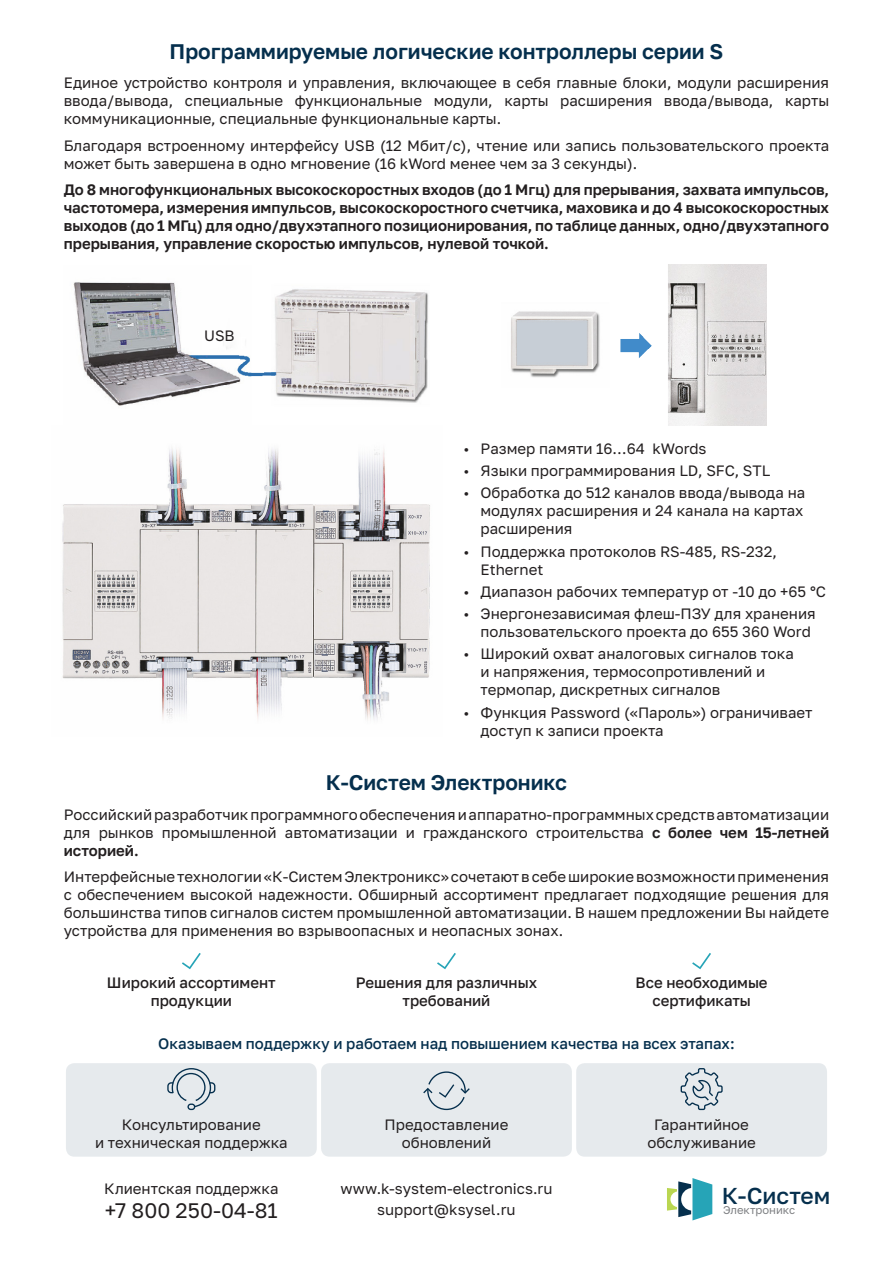
<style>
.page{position:relative;width:893px;height:1263px;background:#fff}
.page>*{position:absolute;margin:0;border:0;box-sizing:border-box;transform-origin:0 0}
.t1{font:500 22.95px "Golos Text";color:#052f4d}
.t2{font:600 21px "Golos Text";color:#052f4d}
.t3{font:21px "Golos Text";color:#231f20}
.t4{font:15px/18px "Golos Text";color:#231f20}
.t5{font:600 15px/18px "Golos Text";color:#231f20;text-align:justify}
.t6{font:500 15px/18px "Golos Text";color:#231f20;text-align:center}
.t7{font:500 15px "Golos Text";color:#052f4d}
.t8{font:11.25px "Golos Text";color:#7e8083}
.s1{font-weight:600}
</style>
<div class="page">
<img style="left:73px;top:282px;width:355px;height:124px">
<svg style="left:667px;top:1178px;width:45px;height:42px"></svg>
<div style="left:66px;top:1063px;width:251px;height:94px;background:#e6eaed;border-radius:9px"></div>
<div style="left:321px;top:1063px;width:251px;height:94px;background:#e6eaed;border-radius:9px"></div>
<div style="left:576px;top:1063px;width:251px;height:94px;background:#e6eaed;border-radius:9px"></div>
<svg style="left:680px;top:1068px;width:43px;height:42px"></svg>
<svg style="left:423px;top:1071px;width:47px;height:39px"></svg>
<svg style="left:182px;top:953px;width:19px;height:16px"></svg>
<svg style="left:437px;top:953px;width:19px;height:16px"></svg>
<svg style="left:692px;top:953px;width:19px;height:16px"></svg>
<div style="left:187px;top:1103px;width:8px;height:7px;border:1px solid #052f4d;border-radius:3px"></div>
<svg style="left:167px;top:1068px;width:49px;height:40px"></svg>
<img style="left:62px;top:448px;width:368px;height:272px">
<img style="left:511px;top:264px;width:256px;height:162px">
<p class="t2" style="left:170px;top:39px;width:555px">Программируемые логические контроллеры серии S</p>
<p class="t4" style="left:64px;top:74px;width:767px;text-align:justify">Единое устройство контроля и управления, включающее в себя главные блоки, модули расширения ввода/вывода, специальные функциональные модули, карты расширения ввода/вывода, карты коммуникационные, специальные функциональные карты.</p>
<p class="t4" style="left:64px;top:136px;width:767px">Благодаря встроенному интерфейсу USB (12 Мбит/с), чтение или запись пользовательского проекта может быть завершена в одно мгновение (16 kWord менее чем за 3 секунды).</p>
<p class="t5" style="left:64px;top:181px;width:767px">До 8 многофункциональных высокоскоростных входов (до 1 Мгц) для прерывания, захвата импульсов, частотомера, измерения импульсов, высокоскоростного счетчика, маховика и до 4 высокоскоростных выходов (до 1 МГц) для одно/двухэтапного позиционирования, по таблице данных, одно/двухэтапного прерывания, управление скоростью импульсов, нулевой точкой.</p>
<p class="t4" style="left:204px;top:327px;width:32px">USB</p>
<p class="t4" style="left:463px;top:439px;width:245px">• Размер памяти 16…64 kWords</p>
<p class="t4" style="left:463px;top:461px;width:308px">• Языки программирования LD, SFC, STL</p>
<p class="t4" style="left:480px;top:484px;width:326px;text-indent:-17px">• Обработка до 512 каналов ввода/вывода на модулях расширения и 24 канала на картах расширения</p>
<p class="t4" style="left:480px;top:542px;width:298px;text-indent:-17px">• Поддержка протоколов RS-485, RS-232,<br>Ethernet</p>
<p class="t4" style="left:463px;top:582px;width:364px">• Диапазон рабочих температур от -10 до +65 °С</p>
<p class="t4" style="left:480px;top:604px;width:337px;text-indent:-17px">• Энергонезависимая флеш-ПЗУ для хранения пользовательского проекта до 655 360 Word</p>
<p class="t4" style="left:480px;top:645px;width:315px;text-indent:-17px">• Широкий охват аналоговых сигналов тока и напряжения, термосопротивлений и термопар, дискретных сигналов</p>
<p class="t4" style="left:480px;top:703px;width:333px;text-indent:-17px">• Функция Password («Пароль») ограничивает доступ к записи проекта</p>
<p class="t2" style="left:326px;top:770px;width:243px">К-Систем Электроникс</p>
<p class="t4" style="left:64px;top:805px;width:767px;text-align:justify">Российский разработчик программного обеспечения и аппаратно-программных средств автоматизации для рынков промышленной автоматизации и гражданского строительства <span class="s1">с более чем 15-летней историей.</span></p>
<p class="t4" style="left:64px;top:867px;width:767px;text-align:justify">Интерфейсные технологии «К-Систем Электроникс» сочетают в себе широкие возможности применения с обеспечением высокой надежности. Обширный ассортимент предлагает подходящие решения для большинства типов сигналов систем промышленной автоматизации. В нашем предложении Вы найдете устройства для применения во взрывоопасных и неопасных зонах.</p>
<p class="t6" style="left:107px;top:973px;width:170px">Широкий ассортимент</p>
<p class="t6" style="left:151px;top:991px;width:83px">продукции</p>
<p class="t6" style="left:356px;top:973px;width:183px">Решения для различных требований</p>
<p class="t6" style="left:636px;top:973px;width:134px">Все необходимые</p>
<p class="t6" style="left:652px;top:991px;width:100px">сертификаты</p>
<p class="t7" style="left:158px;top:1035px;width:578px">Оказываем поддержку и работаем над повышением качества на всех этапах:</p>
<p class="t4" style="left:122px;top:1115px;width:140px">Консультирование</p>
<p class="t4" style="left:95px;top:1133px;width:194px">и техническая поддержка</p>
<p class="t4" style="left:104px;top:1179px;width:176px">Клиентская поддержка</p>
<p class="t3" style="left:105px;top:1198px;width:174px">+7 800 250-04-81</p>
<p class="t4" style="left:385px;top:1115px;width:125px">Предоставление</p>
<p class="t4" style="left:402px;top:1133px;width:91px">обновлений</p>
<p class="t4" style="left:340px;top:1179px;width:213px">www.k-system-electronics.ru</p>
<p class="t4" style="left:377px;top:1200px;width:140px">support@ksysel.ru</p>
<p class="t4" style="left:654px;top:1115px;width:96px">Гарантийное</p>
<p class="t4" style="left:647px;top:1133px;width:110px">обслуживание</p>
<p class="t1" style="left:722px;top:1182px;width:110px">К-Систем</p>
<p class="t8" style="left:723px;top:1203px;width:74px">Электроникс</p>
</div>
